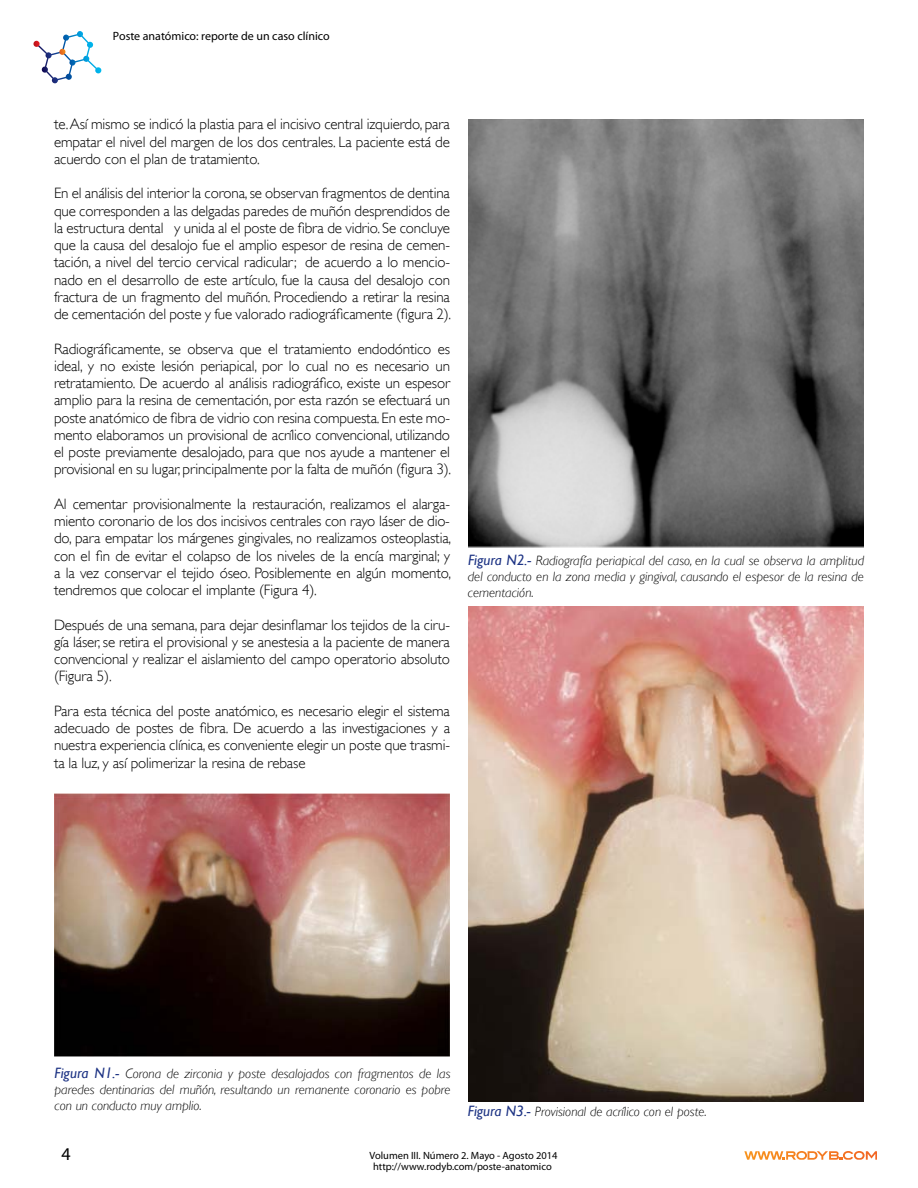
<style>
.page{position:relative;width:918px;height:1188px;background:#fff}
.page>*{position:absolute;margin:0;border:0;box-sizing:border-box;transform-origin:0 0}
.t1{font:18px "Myriad Pro";color:#000}
.t2{font:300 15px/17.2px "Gill Sans";letter-spacing:-.01em;color:#000;text-align:justify}
.t3{font:italic 300 13.5px/16.2px "Gill Sans";color:#000;text-align:justify}
.t4{font:12px "Myriad Pro";color:#000}
.t5{font:10.5px/10.8px "Myriad Pro";color:#000;text-align:center}
.s1{font-weight:400;font-size:15px;color:#1d3384}
</style>
<div class="page">
<svg style="left:33px;top:31px;width:69px;height:53px"></svg>
<svg style="left:744px;top:1151px;width:133px;height:9px"></svg>
<img style="left:54px;top:794px;width:396px;height:263px">
<img style="left:468px;top:119px;width:396px;height:429px">
<img style="left:468px;top:607px;width:396px;height:495px">
<p class="t4" style="left:113px;top:29px;width:218px">Poste anatómico: reporte de un caso clínico</p>
<p class="t2" style="left:54px;top:116px;width:398px">te. Así mismo se indicó la plastia para el incisivo central izquierdo, para empatar el nivel del margen de los dos centrales. La paciente está de acuerdo con el plan de tratamiento.</p>
<p class="t2" style="left:54px;top:185px;width:399px">En el análisis del interior la corona, se observan fragmentos de dentina que corresponden a las delgadas paredes de muñón desprendidos de la estructura dental y unida al el poste de fibra de vidrio. Se concluye que la causa del desalojo fue el amplio espesor de resina de cemen&shy;tación, a nivel del tercio cervical radicular; de acuerdo a lo mencio&shy;nado en el desarrollo de este artículo, fue la causa del desalojo con fractura de un fragmento del muñón. Procediendo a retirar la resina de cementación del poste y fue valorado radiográficamente (figura 2).</p>
<p class="t2" style="left:54px;top:340px;width:399px">Radiográficamente, se observa que el tratamiento endodóntico es ideal, y no existe lesión periapical, por lo cual no es necesario un retratamiento. De acuerdo al análisis radiográfico, existe un espesor amplio para la resina de cementación, por esta razón se efectuará un poste anatómico de fibra de vidrio con resina compuesta. En este mo&shy;mento elaboramos un provisional de acrílico convencional, utilizando el poste previamente desalojado, para que nos ayude a mantener el provisional en su lugar, principalmente por la falta de muñón (figura 3).</p>
<p class="t2" style="left:54px;top:495px;width:399px">Al cementar provisionalmente la restauración, realizamos el alarga&shy;miento coronario de los dos incisivos centrales con rayo láser de dio&shy;do, para empatar los márgenes gingivales, no realizamos osteoplastia, con el fin de evitar el colapso de los niveles de la encía marginal; y a la vez conservar el tejido óseo. Posiblemente en algún momento, tendremos que colocar el implante (Figura 4).</p>
<p class="t2" style="left:54px;top:616px;width:398px">Después de una semana, para dejar desinflamar los tejidos de la ciru&shy;gía láser, se retira el provisional y se anestesia a la paciente de manera convencional y realizar el aislamiento del campo operatorio absoluto (Figura 5).</p>
<p class="t2" style="left:54px;top:702px;width:398px">Para esta técnica del poste anatómico, es necesario elegir el sistema adecuado de postes de fibra. De acuerdo a las investigaciones y a nuestra experiencia clínica, es conveniente elegir un poste que trasmi&shy;ta la luz, y así polimerizar la resina de rebase</p>
<p class="t3" style="left:468px;top:552px;width:398px"><span class="s1">Figura N2.-</span> Radiografía periapical del caso, en la cual se observa la amplitud del conducto en la zona media y gingival, causando el espesor de la resina de cementación.</p>
<p class="t3" style="left:55px;top:1065px;width:398px"><span class="s1">Figura N1.-</span> Corona de zirconia y poste desalojados con fragmentos de las paredes dentinarias del muñón, resultando un remanente coronario es pobre con un conducto muy amplio.</p>
<p class="t3" style="left:468px;top:1104px;width:241px"><span class="s1">Figura N3.-</span> Provisional de acrílico con el poste.</p>
<p class="t1" style="left:62px;top:1143px;width:11px">4</p>
<p class="t5" style="left:369px;top:1150px;width:190px">Volumen III. Número 2. Mayo - Agosto 2014 http://www.rodyb.com/poste-anatomico</p>
</div>
